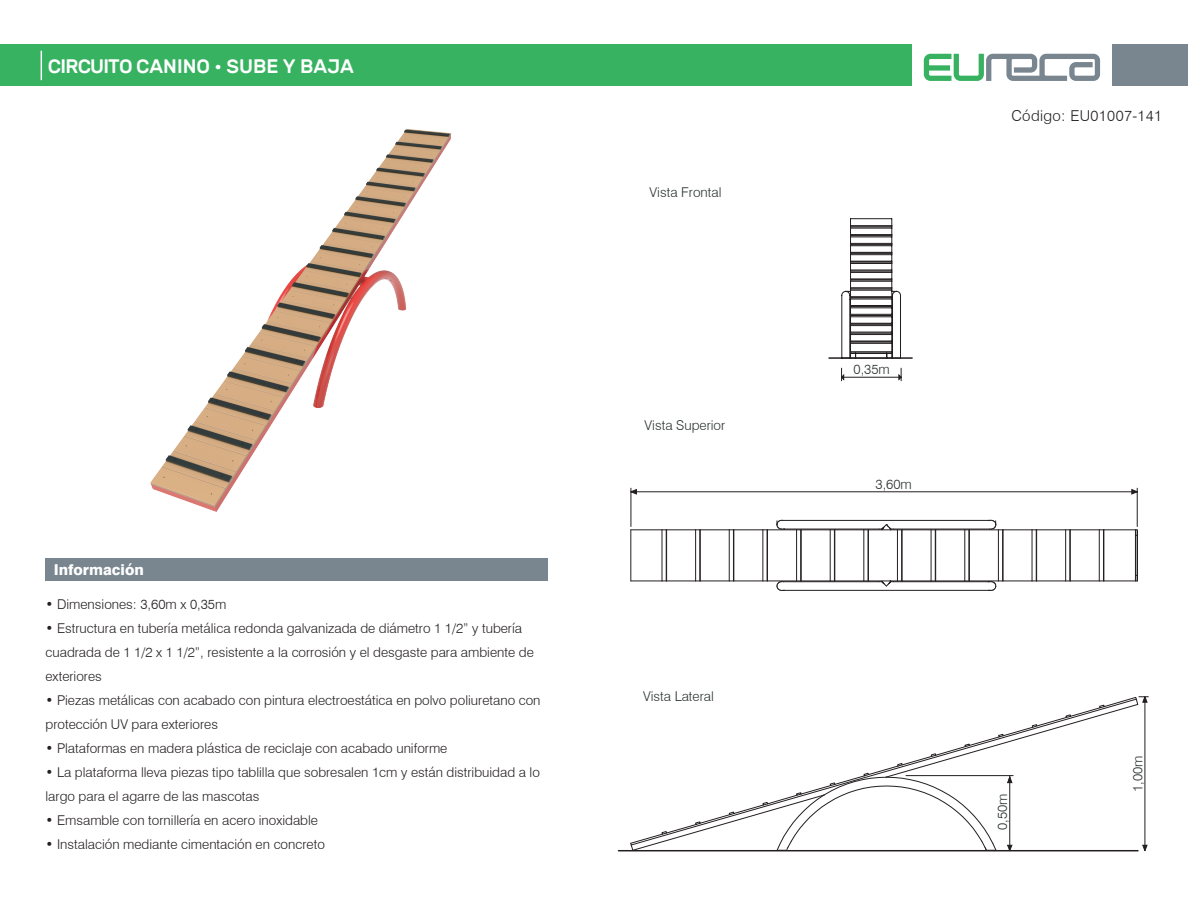
<style>
.page{position:relative;width:1188px;height:918px;background:#fff}
.page>*{position:absolute;margin:0;border:0;box-sizing:border-box;transform-origin:0 0}
.t1{font:500 19.5px "Rubik";color:#fff}
.t2{font:300 15px "Swiss 721 BT";letter-spacing:.025em;color:#231f20}
.t3{font:800 15px "Swiss 721 BT";color:#fff}
.t4{font:300 13.5px/24px "Swiss 721 BT";color:#231f20}
.t5{font:300 13.5px "Swiss 721 BT";color:#29322f}
</style>
<div class="page">
<img style="left:45px;top:129px;width:607px;height:453px">
<div style="left:46px;top:559px;width:502px;height:22px;background:#798690"></div>
<hr style="left:842px;top:357px;width:70px;height:2px;background:#231f20">
<svg style="left:829px;top:218px;width:72px;height:141px"></svg>
<hr style="left:618px;top:850px;width:520px;height:1px;background:#231f20">
<hr style="left:631px;top:488px;width:1px;height:39px;background:#231f20">
<hr style="left:1137px;top:488px;width:1px;height:39px;background:#231f20">
<svg style="left:630px;top:488px;width:508px;height:7px"></svg>
<div style="left:0;top:45px;width:912px;height:41px;background:#37b260"></div>
<div style="left:1112px;top:45px;width:76px;height:41px;background:#798690"></div>
<svg style="left:924px;top:54px;width:176px;height:27px"></svg>
<svg style="left:41px;top:51px;width:1px;height:29px"></svg>
<hr style="left:1104px;top:581px;width:31px;height:1px;background:#231f20">
<hr style="left:767px;top:581px;width:30px;height:1px;background:#231f20">
<hr style="left:767px;top:529px;width:30px;height:1px;background:#231f20">
<hr style="left:1104px;top:529px;width:32px;height:1px;background:#231f20">
<svg style="left:1135px;top:529px;width:3px;height:53px"></svg>
<svg style="left:662px;top:581px;width:105px;height:1px"></svg>
<svg style="left:662px;top:529px;width:105px;height:1px"></svg>
<hr style="left:662px;top:530px;width:1px;height:51px;background:#231f20">
<hr style="left:666px;top:530px;width:1px;height:51px;background:#231f20">
<hr style="left:630px;top:530px;width:1px;height:51px;background:#231f20">
<hr style="left:631px;top:581px;width:31px;height:1px;background:#231f20">
<hr style="left:1136px;top:535px;width:1px;height:40px;background:#231f20">
<hr style="left:631px;top:529px;width:31px;height:1px;background:#231f20">
<hr style="left:1137px;top:535px;width:1px;height:40px;background:#231f20">
<hr style="left:783px;top:520px;width:205px;height:1px;background:#231f20">
<svg style="left:776px;top:520px;width:9px;height:10px"></svg>
<hr style="left:784px;top:590px;width:204px;height:1px;background:#231f20">
<svg style="left:797px;top:580px;width:307px;height:11px"></svg>
<svg style="left:776px;top:581px;width:9px;height:10px"></svg>
<hr style="left:783px;top:581px;width:96px;height:1px;background:#231f20">
<svg style="left:797px;top:520px;width:307px;height:11px"></svg>
<hr style="left:894px;top:529px;width:95px;height:1px;background:#231f20">
<hr style="left:695px;top:530px;width:1px;height:51px;background:#231f20">
<hr style="left:700px;top:530px;width:1px;height:51px;background:#231f20">
<hr style="left:699px;top:530px;width:1px;height:51px;background:#231f20">
<hr style="left:729px;top:530px;width:1px;height:51px;background:#231f20">
<hr style="left:733px;top:530px;width:1px;height:51px;background:#231f20">
<hr style="left:762px;top:530px;width:1px;height:51px;background:#231f20">
<hr style="left:767px;top:530px;width:1px;height:51px;background:#231f20">
<hr style="left:796px;top:530px;width:1px;height:51px;background:#231f20">
<hr style="left:801px;top:530px;width:1px;height:51px;background:#231f20">
<hr style="left:800px;top:530px;width:1px;height:51px;background:#231f20">
<hr style="left:830px;top:530px;width:1px;height:51px;background:#231f20">
<hr style="left:834px;top:530px;width:1px;height:51px;background:#231f20">
<hr style="left:863px;top:530px;width:1px;height:51px;background:#231f20">
<hr style="left:868px;top:530px;width:1px;height:51px;background:#231f20">
<hr style="left:897px;top:530px;width:1px;height:51px;background:#231f20">
<hr style="left:902px;top:530px;width:1px;height:51px;background:#231f20">
<hr style="left:901px;top:530px;width:1px;height:51px;background:#231f20">
<hr style="left:931px;top:530px;width:1px;height:51px;background:#231f20">
<hr style="left:935px;top:530px;width:1px;height:51px;background:#231f20">
<hr style="left:964px;top:530px;width:1px;height:51px;background:#231f20">
<hr style="left:969px;top:530px;width:1px;height:51px;background:#231f20">
<hr style="left:998px;top:530px;width:1px;height:51px;background:#231f20">
<hr style="left:1003px;top:530px;width:1px;height:51px;background:#231f20">
<hr style="left:1002px;top:530px;width:1px;height:51px;background:#231f20">
<hr style="left:1032px;top:530px;width:1px;height:51px;background:#231f20">
<hr style="left:1036px;top:530px;width:1px;height:51px;background:#231f20">
<hr style="left:1065px;top:530px;width:1px;height:51px;background:#231f20">
<hr style="left:1070px;top:530px;width:1px;height:51px;background:#231f20">
<hr style="left:1069px;top:530px;width:1px;height:51px;background:#231f20">
<hr style="left:1099px;top:530px;width:1px;height:51px;background:#231f20">
<hr style="left:1104px;top:530px;width:1px;height:51px;background:#231f20">
<hr style="left:1103px;top:530px;width:1px;height:51px;background:#231f20">
<svg style="left:630px;top:696px;width:518px;height:156px"></svg>
<svg style="left:841px;top:368px;width:61px;height:13px"></svg>
<h1 class="t1" style="left:48px;top:56px;width:307px">CIRCUITO CANINO • SUBE Y BAJA</h1>
<p class="t3" style="left:54px;top:561px;width:91px">Información</p>
<p class="t4" style="left:46px;top:592px;width:182px">• Dimensiones: 3,60m x 0,35m</p>
<p class="t4" style="left:46px;top:616px;width:490px">• Estructura en tubería metálica redonda galvanizada de diámetro 1 1/2” y tubería cuadrada de 1 1/2 x 1 1/2”, resistente a la corrosión y el desgaste para ambiente de exteriores</p>
<p class="t4" style="left:46px;top:688px;width:497px">• Piezas metálicas con acabado con pintura electroestática en polvo poliuretano con protección UV para exteriores</p>
<p class="t4" style="left:46px;top:736px;width:403px">• Plataformas en madera plástica de reciclaje con acabado uniforme</p>
<p class="t4" style="left:46px;top:760px;width:496px">• La plataforma lleva piezas tipo tablilla que sobresalen 1cm y están distribuidad a lo largo para el agarre de las mascotas</p>
<p class="t4" style="left:46px;top:808px;width:274px">• Emsamble con tornillería en acero inoxidable</p>
<p class="t4" style="left:46px;top:832px;width:281px">• Instalación mediante cimentación en concreto</p>
<p class="t5" style="left:650px;top:184px;width:73px">Vista Frontal</p>
<p class="t5" style="left:645px;top:417px;width:82px">Vista Superior</p>
<p class="t5" style="left:643px;top:688px;width:72px">Vista Lateral</p>
<p class="t5" style="left:854px;top:361px;width:38px">0,35m</p>
<p class="t5" style="left:875px;top:476px;width:38px">3,60m</p>
<p class="t2" style="left:1011px;top:107px;width:152px">Código: EU01007-141</p>
<p class="t5" style="left:994px;top:830px;width:38px;rotate:-90deg">0,50m</p>
<p class="t5" style="left:1129px;top:792px;width:38px;rotate:-90deg">1,00m</p>
</div>
